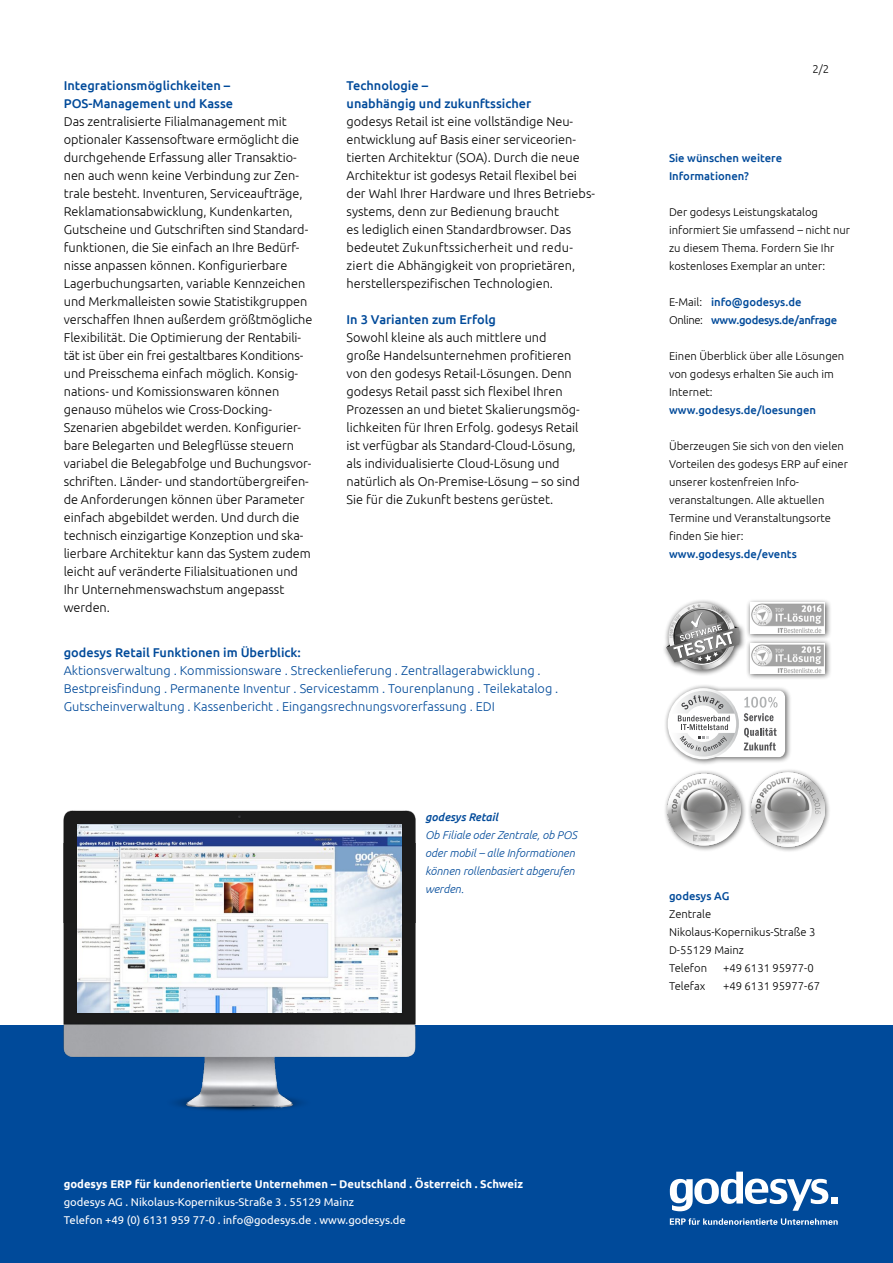
<style>
.page{position:relative;width:893px;height:1263px;background:#fff}
.page>*{position:absolute;margin:0;border:0;box-sizing:border-box;transform-origin:0 0}
.t1{font:300 12.75px/18px "Ubuntu";letter-spacing:-.005em;color:#000}
.t2{font:300 12.75px/18px "Ubuntu";color:#004a9a}
.t3{font:500 12.75px/18px "Ubuntu";color:#004a9a}
.t4{font:300 11.25px/18px "Ubuntu";color:#000}
.t5{font:11.25px/18px "Ubuntu";color:#fff}
.t6{font:italic 300 11.25px/18px "Ubuntu";color:#004a9a}
.t7{font:500 11.25px/18px "Ubuntu";color:#004a9a}
.t8{font:700 11.25px "Ubuntu";color:#fff}
.t9{font:500 11.25px/18px "Ubuntu";letter-spacing:-.03em;color:#004a9a}
.t10{font:italic 500 11.25px "Ubuntu";color:#004a9a}
.s1{font-weight:300;color:#000}
</style>
<div class="page">
<div style="left:0;top:1025px;width:893px;height:238px;background:#004a9a"></div>
<div style="left:831px;top:1196px;width:7px;height:7px;background:#fff"></div>
<svg style="left:670px;top:1172px;width:158px;height:39px"></svg>
<svg style="left:670px;top:1218px;width:168px;height:7px"></svg>
<div style="left:662px;top:599px;width:84px;height:77px;background:#000;opacity:.65"></div>
<svg style="left:665px;top:603px;width:74px;height:71px"></svg>
<div style="left:746px;top:599px;width:85px;height:41px;background:#000;opacity:.65"></div>
<img style="left:750px;top:603px;width:75px;height:30px">
<div style="left:663px;top:684px;width:128px;height:82px;background:#000;opacity:.65"></div>
<svg style="left:668px;top:688px;width:71px;height:71px"></svg>
<svg style="left:670px;top:691px;width:115px;height:66px"></svg>
<div style="left:663px;top:769px;width:83px;height:83px;background:#000;opacity:.65"></div>
<img style="left:668px;top:773px;width:72px;height:73px">
<div style="left:747px;top:768px;width:84px;height:85px;background:#000;opacity:.65"></div>
<img style="left:751px;top:773px;width:73px;height:73px">
<div style="left:746px;top:639px;width:85px;height:41px;background:#000;opacity:.65"></div>
<img style="left:750px;top:643px;width:75px;height:31px">
<img style="left:63px;top:922px;width:353px;height:189px">
<img style="left:63px;top:810px;width:353px;height:112px">
<img style="left:77px;top:824px;width:325px;height:189px">
<p class="t3" style="left:64px;top:76px;width:171px">Integrationsmöglichkeiten –<br>POS-Management und Kasse</p>
<p class="t1" style="left:64px;top:112px;width:250px">Das zentralisierte Filialmanagement mit optionaler Kassensoftware ermöglicht die durchgehende Erfassung aller Transaktio&shy;nen auch wenn keine Verbindung zur Zen&shy;trale besteht. Inventuren, Serviceaufträge, Reklamationsabwicklung, Kundenkarten, Gutscheine und Gutschriften sind Standard&shy;funktionen, die Sie einfach an Ihre Bedürf&shy;nisse anpassen können. Konfigurierbare Lagerbuchungsarten, variable Kennzeichen und Merkmalleisten sowie Statistikgruppen verschaffen Ihnen außerdem größtmögliche Flexibilität. Die Optimierung der Rentabili&shy;tät ist über ein frei gestaltbares Konditions&shy;und Preisschema einfach möglich. Konsig&shy;nations- und Komissionswaren können genauso mühelos wie Cross-Docking-Szenarien abgebildet werden. Konfigurier&shy;bare Belegarten und Belegflüsse steuern variabel die Belegabfolge und Buchungsvor&shy;schriften. Länder- und standortübergreifen&shy;de Anforderungen können über Parameter einfach abgebildet werden. Und durch die technisch einzigartige Konzeption und ska&shy;lierbare Architektur kann das System zudem leicht auf veränderte Filialsituationen und Ihr Unternehmenswachstum angepasst werden.</p>
<p class="t3" style="left:347px;top:76px;width:186px">Technologie –<br>unabhängig und zukunftssicher</p>
<p class="t1" style="left:347px;top:112px;width:249px">godesys Retail ist eine vollständige Neu&shy;entwicklung auf Basis einer serviceorien&shy;tierten Architektur (SOA). Durch die neue Architektur ist godesys Retail flexibel bei der Wahl Ihrer Hardware und Ihres Betriebs&shy;systems, denn zur Bedienung braucht<br>es lediglich einen Standardbrowser. Das bedeutet Zukunftssicherheit und redu&shy;ziert die Abhängigkeit von proprietären, herstellerspezifischen Technologien.</p>
<p class="t3" style="left:347px;top:310px;width:151px">In 3 Varianten zum Erfolg</p>
<p class="t1" style="left:347px;top:328px;width:235px">Sowohl kleine als auch mittlere und große Handelsunternehmen profitieren von den godesys Retail-Lösungen. Denn godesys Retail passt sich flexibel Ihren Prozessen an und bietet Skalierungsmög&shy;lichkeiten für Ihren Erfolg. godesys Retail ist verfügbar als Standard-Cloud-Lösung, als individualisierte Cloud-Lösung und natürlich als On-Premise-Lösung – so sind Sie für die Zukunft bestens gerüstet.</p>
<p class="t3" style="left:64px;top:643px;width:239px">godesys Retail Funktionen im Überblick:</p>
<p class="t2" style="left:64px;top:661px;width:496px">Aktionsverwaltung . Kommissionsware . Streckenlieferung . Zentrallagerabwicklung .<br>Bestpreisfindung . Permanente Inventur . Servicestamm . Tourenplanung . Teilekatalog .<br>Gutscheinverwaltung . Kassenbericht . Eingangsrechnungsvorerfassung . EDI</p>
<p class="t10" style="left:425px;top:810px;width:75px">godesys Retail</p>
<p class="t6" style="left:425px;top:826px;width:153px">Ob Filiale oder Zentrale, ob POS oder mobil – alle Informationen können rollenbasiert abgerufen werden.</p>
<p class="t4" style="left:812px;top:59px;width:18px">2/2</p>
<p class="t7" style="left:669px;top:149px;width:115px">Sie wünschen weitere<br>Informationen?</p>
<p class="t4" style="left:669px;top:203px;width:183px">Der godesys Leistungskatalog informiert Sie umfassend – nicht nur zu diesem Thema. Fordern Sie Ihr kostenloses Exemplar an unter:</p>
<p class="t9" style="left:669px;top:293px;width:170px"><span class="s1">E-Mail:</span> info@godesys.de<br><span class="s1">Online:</span> www.godesys.de/anfrage</p>
<p class="t4" style="left:669px;top:347px;width:177px">Einen Überblick über alle Lösungen von godesys erhalten Sie auch im<br>Internet:</p>
<p class="t7" style="left:669px;top:401px;width:149px">www.godesys.de/loesungen</p>
<p class="t4" style="left:669px;top:437px;width:180px">Überzeugen Sie sich von den vielen<br>Vorteilen des godesys ERP auf einer unserer kostenfreien Info&shy;veranstaltungen. Alle aktuellen<br>Termine und Veranstaltungsorte finden Sie hier:</p>
<p class="t7" style="left:669px;top:545px;width:129px">www.godesys.de/events</p>
<p class="t7" style="left:669px;top:887px;width:62px">godesys AG</p>
<p class="t4" style="left:669px;top:905px;width:148px">Zentrale<br>Nikolaus-Kopernikus-Straße 3<br>D-55129 Mainz<br>Telefon</p>
<p class="t4" style="left:723px;top:959px;width:92px">+49 6131 95977-0</p>
<p class="t4" style="left:669px;top:977px;width:38px">Telefax</p>
<p class="t4" style="left:723px;top:977px;width:99px">+49 6131 95977-67</p>
<p class="t8" style="left:64px;top:1177px;width:461px">godesys ERP für kundenorientierte Unternehmen – Deutschland . Österreich . Schweiz</p>
<p class="t5" style="left:64px;top:1193px;width:343px">godesys AG . Nikolaus-Kopernikus-Straße 3 . 55129 Mainz<br>Telefon +49 (0) 6131 959 77-0 . info@godesys.de . www.godesys.de</p>
</div>
